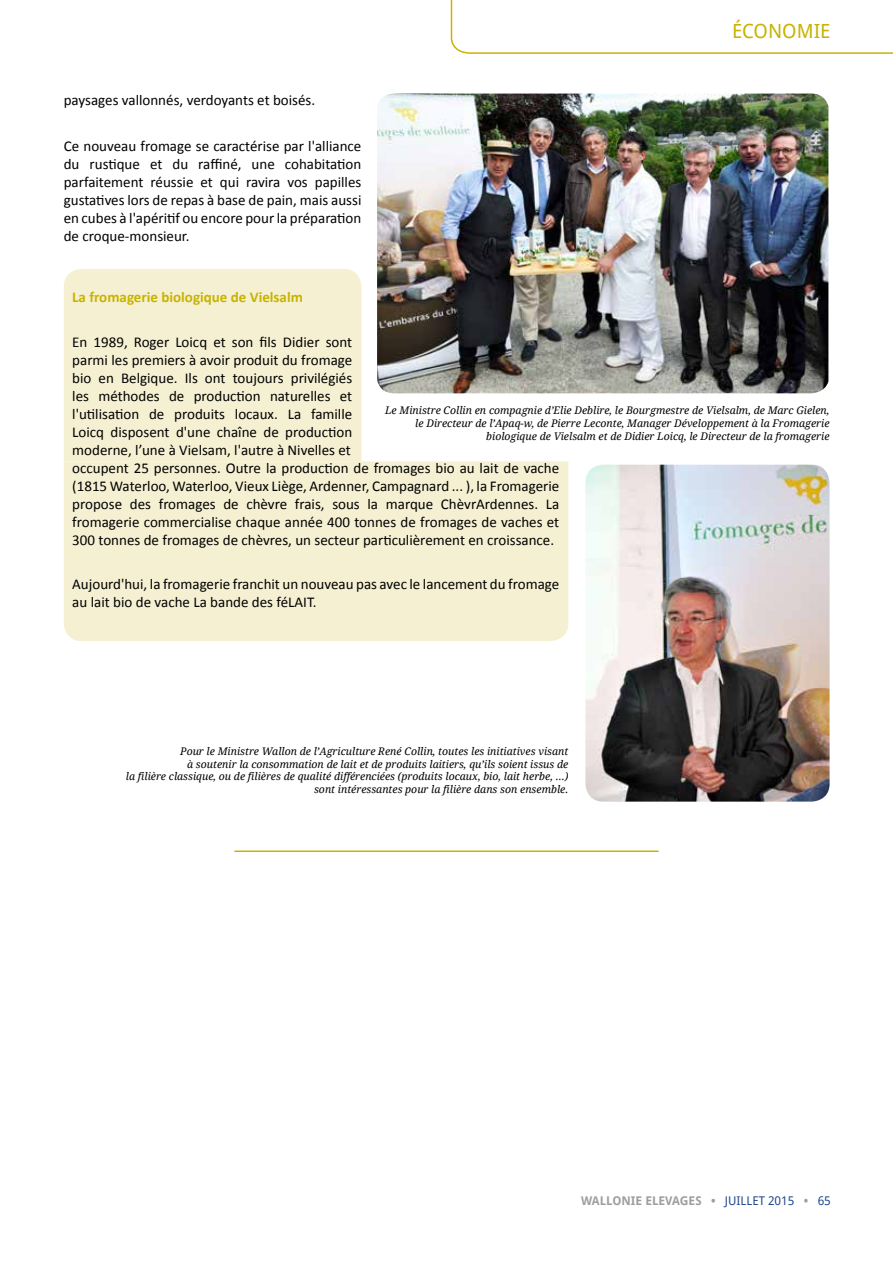
<style>
.page{position:relative;width:893px;height:1263px;background:#fff}
.page>*{position:absolute;margin:0;border:0;box-sizing:border-box;transform-origin:0 0}
.t1{font:19.5px "Droid Sans";color:#c8b300}
.t2{font:15px/18px "Calibri";color:#000;text-align:justify}
.t3{font:700 15px "Calibri";color:#c8b300}
.t4{font:700 12px "Droid Sans";color:#9c9e9f}
.t5{font:italic 10.5px/12.6px "Droid Serif";color:#000;text-align:right}
.s1{font-weight:400;color:#1f478c}
</style>
<div class="page">
<img style="left:377px;top:94px;width:451px;height:299px">
<img style="left:585px;top:465px;width:245px;height:337px">
<div style="left:64px;top:269px;width:297px;height:192px;background:#f5f0d2"></div>
<div style="left:64px;top:461px;width:504px;height:180px;background:#f5f0d2"></div>
<svg style="left:450px;top:0;width:443px;height:54px"></svg>
<hr style="left:234px;top:850px;width:425px;height:2px;background:#c8b300">
<p class="t2" style="left:64px;top:90px;width:253px">paysages vallonnés, verdoyants et boisés.</p>
<p class="t2" style="left:64px;top:137px;width:299px">Ce nouveau fromage se caractérise par l'alliance du rustique et du raffiné, une cohabitation parfaitement réussie et qui ravira vos papilles gustatives lors de repas à base de pain, mais aussi en cubes à l'apéritif ou encore pour la préparation de croque-monsieur.</p>
<h1 class="t1" style="left:732px;top:19px;width:100px">ÉCONOMIE</h1>
<p class="t3" style="left:72px;top:287px;width:232px">La fromagerie biologique de Vielsalm</p>
<p class="t2" style="left:72px;top:333px;width:282px">En 1989, Roger Loicq et son fils Didier sont parmi les premiers à avoir produit du fromage bio en Belgique. Ils ont toujours privilégiés les méthodes de production naturelles et l'utilisation de produits locaux. La famille Loicq disposent d'une chaîne de production moderne, l’une à Vielsam, l'autre à Nivelles et</p>
<p class="t5" style="left:385px;top:404px;width:446px">Le Ministre Collin en compagnie d’Elie Deblire, le Bourgmestre de Vielsalm, de Marc Gielen, le Directeur de l’Apaq-w, de Pierre Leconte, Manager Développement à la Fromagerie biologique de Vielsalm et de Didier Loicq, le Directeur de la fromagerie</p>
<p class="t2" style="left:72px;top:458px;width:489px">occupent 25 personnes. Outre la production de fromages bio au lait de vache (1815 Waterloo, Waterloo, Vieux Liège, Ardenner, Campagnard ... ), la Fromagerie propose des fromages de chèvre frais, sous la marque ChèvrArdennes. La fromagerie commercialise chaque année 400 tonnes de fromages de vaches et 300 tonnes de fromages de chèvres, un secteur particulièrement en croissance.</p>
<p class="t2" style="left:72px;top:575px;width:488px">Aujourd'hui, la fromagerie franchit un nouveau pas avec le lancement du fromage au lait bio de vache La bande des féLAIT.</p>
<p class="t5" style="left:126px;top:745px;width:444px">Pour le Ministre Wallon de l’Agriculture René Collin, toutes les initiatives visant<br>à soutenir la consommation de lait et de produits laitiers, qu’ils soient issus de<br>la filière classique, ou de filières de qualité différenciées (produits locaux, bio, lait herbe, ...) sont intéressantes pour la filière dans son ensemble.</p>
<p class="t4" style="left:581px;top:1193px;width:251px">WALLONIE ELEVAGES • <span class="s1">JUILLET 2015</span> • <span class="s1">65</span></p>
</div>
